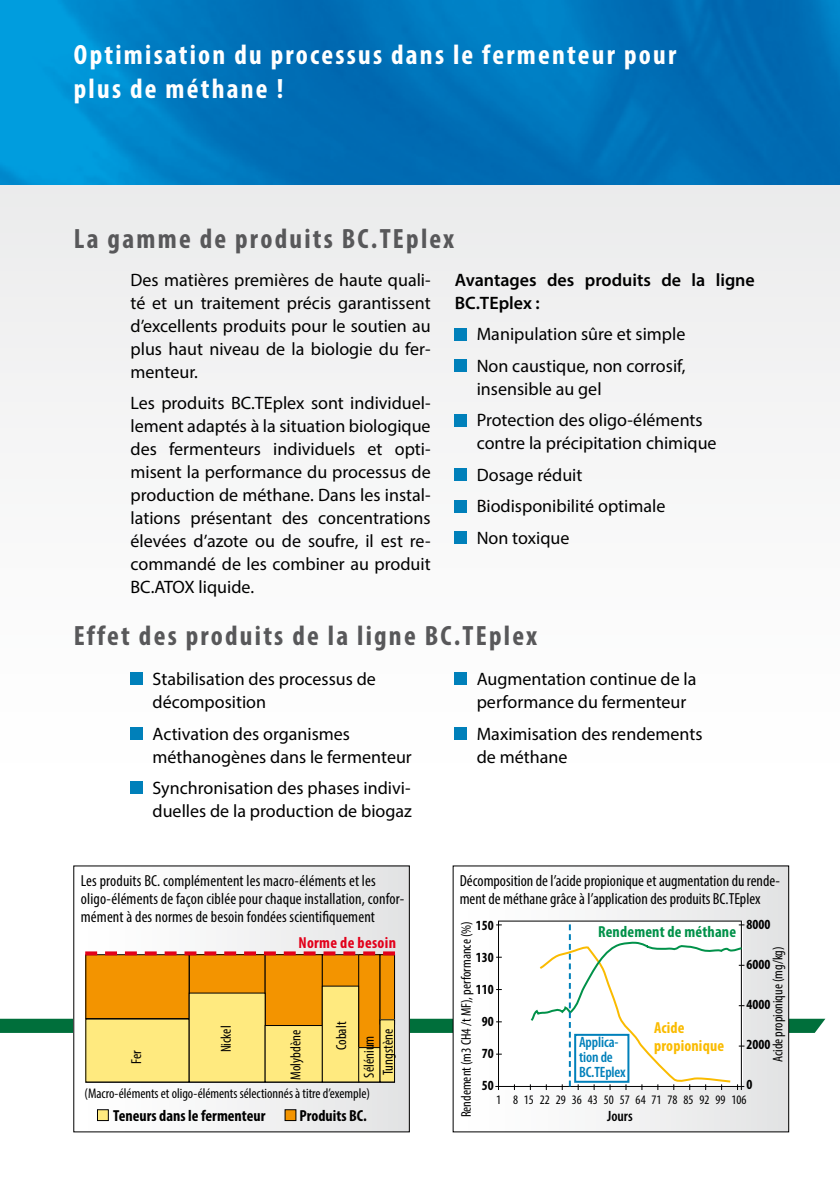
<style>
.page{position:relative;width:840px;height:1191px;background:#fff}
.page>*{position:absolute;margin:0;border:0;box-sizing:border-box;transform-origin:0 0}
.t1{font:700 condensed 28px "Myriad Pro";letter-spacing:.08em;color:#58585a}
.t2{font:700 condensed 28px/34px "Myriad Pro";letter-spacing:.08em;color:#fff}
.t3{font:18px/23px "Myriad Pro";color:#000}
.t4{font:600 18px/23px "Myriad Pro";color:#000}
.t5{font:condensed 16px/18px "Myriad Pro";letter-spacing:.01em;color:#000}
.t6{font:700 condensed 16px "Myriad Pro";color:#000}
.t7{font:700 condensed 16px "Myriad Pro";letter-spacing:.01em;color:#009149}
.t8{font:700 condensed 16px/18px "Myriad Pro";letter-spacing:.01em;color:#fabb00}
.t9{font:700 condensed 16px "Myriad Pro";letter-spacing:.02em;color:#e2001a}
.t10{font:600 condensed 15px/15px "Myriad Pro";letter-spacing:-.01em;color:#0080ba}
.t11{font:600 condensed 15px "Myriad Pro";color:#000}
.t12{font:condensed 14.4px/27.6px "Myriad Pro";color:#000}
.t13{font:condensed 14px "Myriad Pro";color:#000}
.t14{font:700 condensed 14px "Myriad Pro";color:#000}
.t15{font:condensed 13px "Myriad Pro";color:#000}
</style>
<div class="page">
<div style="left:0;top:0;width:839px;height:797px;background:#f6f7f7"></div>
<div style="left:454px;top:328px;width:13px;height:12px;background:#0080ba"></div>
<div style="left:454px;top:359px;width:13px;height:13px;background:#0080ba"></div>
<div style="left:454px;top:414px;width:13px;height:12px;background:#0080ba"></div>
<div style="left:454px;top:468px;width:13px;height:13px;background:#0080ba"></div>
<div style="left:454px;top:500px;width:13px;height:12px;background:#0080ba"></div>
<div style="left:454px;top:531px;width:13px;height:13px;background:#0080ba"></div>
<div style="left:130px;top:672px;width:13px;height:13px;background:#0080ba"></div>
<div style="left:130px;top:727px;width:13px;height:12px;background:#0080ba"></div>
<div style="left:130px;top:781px;width:13px;height:13px;background:#0080ba"></div>
<div style="left:454px;top:672px;width:13px;height:13px;background:#0080ba"></div>
<div style="left:454px;top:727px;width:13px;height:12px;background:#0080ba"></div>
<img style="left:0;top:0;width:839px;height:184px">
<div style="left:74px;top:866px;width:335px;height:265px;background:linear-gradient(to right,#fff,#e3e4e4)"></div>
<div style="left:97px;top:1109px;width:11px;height:11px;background:#ffea7f"></div>
<div style="left:97px;top:1109px;width:11px;height:11px;border:1px solid #000"></div>
<div style="left:285px;top:1109px;width:11px;height:11px;background:#f39400"></div>
<div style="left:285px;top:1109px;width:11px;height:11px;border:1px solid #000"></div>
<div style="left:453px;top:866px;width:335px;height:265px;background:linear-gradient(to right,#fff,#e3e4e5)"></div>
<hr style="left:497px;top:920px;width:244px;height:1px;background:#000">
<hr style="left:497px;top:921px;width:1px;height:169px;background:#000">
<hr style="left:740px;top:921px;width:1px;height:169px;background:#000">
<svg style="left:0;top:924px;width:824px;height:166px"></svg>
<div style="left:574px;top:1033px;width:55px;height:49px;border:2px solid #0080ba"></div>
<h1 class="t2" style="left:74px;top:37px;width:603px">Optimisation du processus dans le fermenteur pour plus de méthane !</h1>
<h1 class="t1" style="left:74px;top:221px;width:382px">La gamme de produits BC.TEplex</h1>
<p class="t3" style="left:130px;top:268px;width:301px;text-align:justify">Des matières premières de haute quali&shy;té et un traitement précis garantissent d’excellents produits pour le soutien au plus haut niveau de la biologie du fer&shy;menteur.</p>
<p class="t3" style="left:130px;top:391px;width:301px;text-align:justify">Les produits BC.TEplex sont individuel&shy;lement adaptés à la situation biologique des fermenteurs individuels et opti&shy;misent la performance du processus de production de méthane. Dans les instal&shy;lations présentant des concentrations élevées d’azote ou de soufre, il est re&shy;commandé de les combiner au produit BC.ATOX liquide.</p>
<p class="t4" style="left:454px;top:268px;width:301px">Avantages des produits de la ligne<br>BC.TEplex :</p>
<p class="t3" style="left:476px;top:318px;width:210px;line-height:31.6px">Manipulation sûre et simple<br>Non caustique, non corrosif,</p>
<p class="t3" style="left:476px;top:373px;width:227px;line-height:31.4px">insensible au gel<br>Protection des oligo-éléments</p>
<p class="t3" style="left:476px;top:427px;width:241px;line-height:31.6px">contre la précipitation chimique<br>Dosage réduit<br>Biodisponibilité optimale<br>Non toxique</p>
<h1 class="t1" style="left:74px;top:618px;width:464px">Effet des produits de la ligne BC.TEplex</h1>
<p class="t3" style="left:152px;top:667px;width:225px">Stabilisation des processus de décomposition</p>
<p class="t3" style="left:152px;top:722px;width:261px">Activation des organismes méthanogènes dans le fermenteur</p>
<p class="t3" style="left:152px;top:776px;width:261px">Synchronisation des phases indivi&shy;duelles de la production de biogaz</p>
<p class="t3" style="left:476px;top:667px;width:221px">Augmentation continue de la performance du fermenteur</p>
<p class="t3" style="left:476px;top:722px;width:227px">Maximisation des rendements de méthane</p>
<p class="t5" style="left:81px;top:871px;width:325px">Les produits BC. complémentent les macro-éléments et les oligo-éléments de façon ciblée pour chaque installation, confor&shy;mément à des normes de besoin fondées scientifiquement</p>
<p class="t5" style="left:459px;top:871px;width:321px">Décomposition de l’acide propionique et augmentation du rende&shy;ment de méthane grâce à l’application des produits BC.TEplex</p>
<p class="t14" style="left:746px;top:915px;width:25px">8000</p>
<p class="t14" style="left:746px;top:955px;width:25px">6000</p>
<p class="t14" style="left:746px;top:996px;width:25px">4000</p>
<p class="t14" style="left:746px;top:1036px;width:25px">2000</p>
<p class="t14" style="left:746px;top:1076px;width:7px">0</p>
<p class="t14" style="left:475px;top:916px;width:19px">150</p>
<p class="t14" style="left:475px;top:948px;width:19px">130</p>
<p class="t14" style="left:475px;top:980px;width:19px">110</p>
<p class="t14" style="left:481px;top:1012px;width:13px">90</p>
<p class="t14" style="left:481px;top:1044px;width:13px">70</p>
<p class="t14" style="left:481px;top:1076px;width:13px">50</p>
<p class="t13" style="left:457px;top:1117px;width:198px;rotate:-90deg">Rendement (m3 CH4 /t MF), performance (%)</p>
<p class="t7" style="left:597px;top:922px;width:139px">Rendement de méthane</p>
<p class="t9" style="left:298px;top:932px;width:99px">Norme de besoin</p>
<p class="t13" style="left:769px;top:1062px;width:117px;rotate:-90deg">Acide propionique (mg/kg)</p>
<p class="t8" style="left:653px;top:1018px;width:71px">Acide propionique</p>
<p class="t12" style="left:212px;top:1052px;width:28px;rotate:-90deg">Nickel</p>
<p class="t12" style="left:281px;top:1080px;width:52px;rotate:-90deg">Molybdène</p>
<p class="t12" style="left:327px;top:1077px;width:58px;text-indent:28px;rotate:-90deg">Cobalt<br>Sélénium</p>
<p class="t12" style="left:374px;top:1075px;width:48px;rotate:-90deg">Tungstène</p>
<p class="t10" style="left:578px;top:1034px;width:48px">Applica&shy;tion de<br>BC.TEplex</p>
<p class="t12" style="left:122px;top:1064px;width:15px;rotate:-90deg">Fer</p>
<p class="t13" style="left:84px;top:1084px;width:287px">(Macro-éléments et oligo-éléments sélectionnés à titre d’exemple)</p>
<p class="t15" style="left:496px;top:1091px;width:252px">1 8 15 22 29 36 43 50 57 64 71 78 85 92 99 106</p>
<p class="t11" style="left:606px;top:1107px;width:27px">Jours</p>
<p class="t6" style="left:113px;top:1105px;width:154px">Teneurs dans le fermenteur</p>
<p class="t6" style="left:299px;top:1105px;width:69px">Produits BC.</p>
</div>
